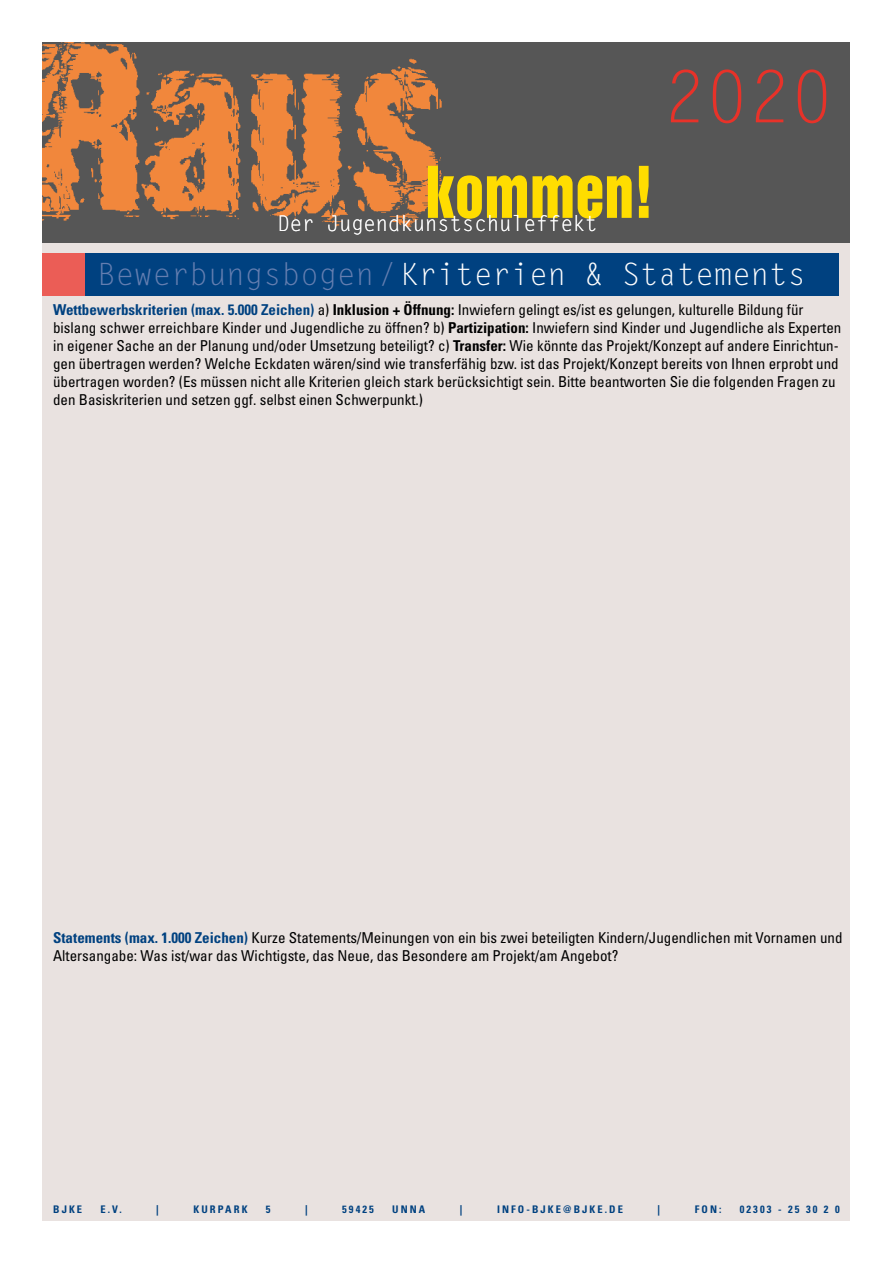
<style>
.page{position:relative;width:893px;height:1263px;background:#fff}
.page>*{position:absolute;margin:0;border:0;box-sizing:border-box;transform-origin:0 0}
.t1{font:72px "Letter Gothic Std";color:#e73229}
.t2{font:65.1px "Helvetica Inserat LT Std";color:#fd0;scale:.9 1}
.t3{font:30.75px "Letter Gothic Std";color:#fff}
.t4{font:21.6px "Letter Gothic Std";color:#fff;scale:.95 1}
.t5{font:condensed 15px/18px "Univers LT Std";color:#000}
.t6{font:700 condensed 10.5px "Univers LT Std";letter-spacing:.2em;color:#004180}
.s1{color:#647eb0}
.s2{font-weight:700;color:#004180}
.s3{font-weight:700}
</style>
<div class="page">
<div style="left:43px;top:43px;width:807px;height:1177px;background:#e9e2e0"></div>
<div style="left:42px;top:43px;width:808px;height:200px;background:#565656"></div>
<img style="left:43px;top:43px;width:399px;height:185px">
<div style="left:43px;top:253px;width:796px;height:43px;background:#004180"></div>
<div style="left:43px;top:253px;width:42px;height:43px;background:#eb5d56"></div>
<h2 class="t2" style="left:426px;top:153px;width:255px">kommen!</h2>
<h3 class="t4" style="left:277px;top:211px;width:338px">Der Jugendkunstschuleffekt</h3>
<h1 class="t1" style="left:663px;top:55px;width:172px">2020</h1>
<h3 class="t3" style="left:97px;top:257px;width:710px"><span class="s1">Bewerbungsbogen/</span>Kriterien &amp; Statements</h3>
<p class="t5" style="left:53px;top:300px;width:790px"><span class="s2">Wettbewerbskriterien (max. 5.000 Zeichen)</span> a) <span class="s3">Inklusion + Öffnung:</span> Inwiefern gelingt es/ist es gelungen, kulturelle Bildung für bislang schwer erreichbare Kinder und Jugendliche zu öffnen? b) <span class="s3">Partizipation:</span> Inwiefern sind Kinder und Jugendliche als Experten in eigener Sache an der Planung und/oder Umsetzung beteiligt? c) <span class="s3">Transfer:</span> Wie könnte das Projekt/Konzept auf andere Einrichtun&shy;gen übertragen werden? Welche Eckdaten wären/sind wie transferfähig bzw. ist das Projekt/Konzept bereits von Ihnen erprobt und übertragen worden? (Es müssen nicht alle Kriterien gleich stark berücksichtigt sein. Bitte beantworten Sie die folgenden Fragen zu den Basiskriterien und setzen ggf. selbst einen Schwerpunkt.)</p>
<p class="t5" style="left:53px;top:928px;width:791px"><span class="s2">Statements (max. 1.000 Zeichen)</span> Kurze Statements/Meinungen von ein bis zwei beteiligten Kindern/Jugendlichen mit Vornamen und<br>Altersangabe: Was ist/war das Wichtigste, das Neue, das Besondere am Projekt/am Angebot?</p>
<p class="t6" style="left:53px;top:1203px;width:31px">BJKE</p>
<p class="t6" style="left:101px;top:1203px;width:23px">E.V.</p>
<p class="t6" style="left:156px;top:1203px;width:4px">|</p>
<p class="t6" style="left:193px;top:1203px;width:56px">KURPARK</p>
<p class="t6" style="left:266px;top:1203px;width:6px">5</p>
<p class="t6" style="left:305px;top:1203px;width:4px">|</p>
<p class="t6" style="left:342px;top:1203px;width:33px">59425</p>
<p class="t6" style="left:392px;top:1203px;width:35px">UNNA</p>
<p class="t6" style="left:460px;top:1203px;width:4px">|</p>
<p class="t6" style="left:497px;top:1203px;width:127px">INFO-BJKE@BJKE.DE</p>
<p class="t6" style="left:658px;top:1203px;width:4px">|</p>
<p class="t6" style="left:695px;top:1203px;width:28px">FON:</p>
<p class="t6" style="left:740px;top:1203px;width:102px">02303 - 25 30 2 0</p>
</div>
